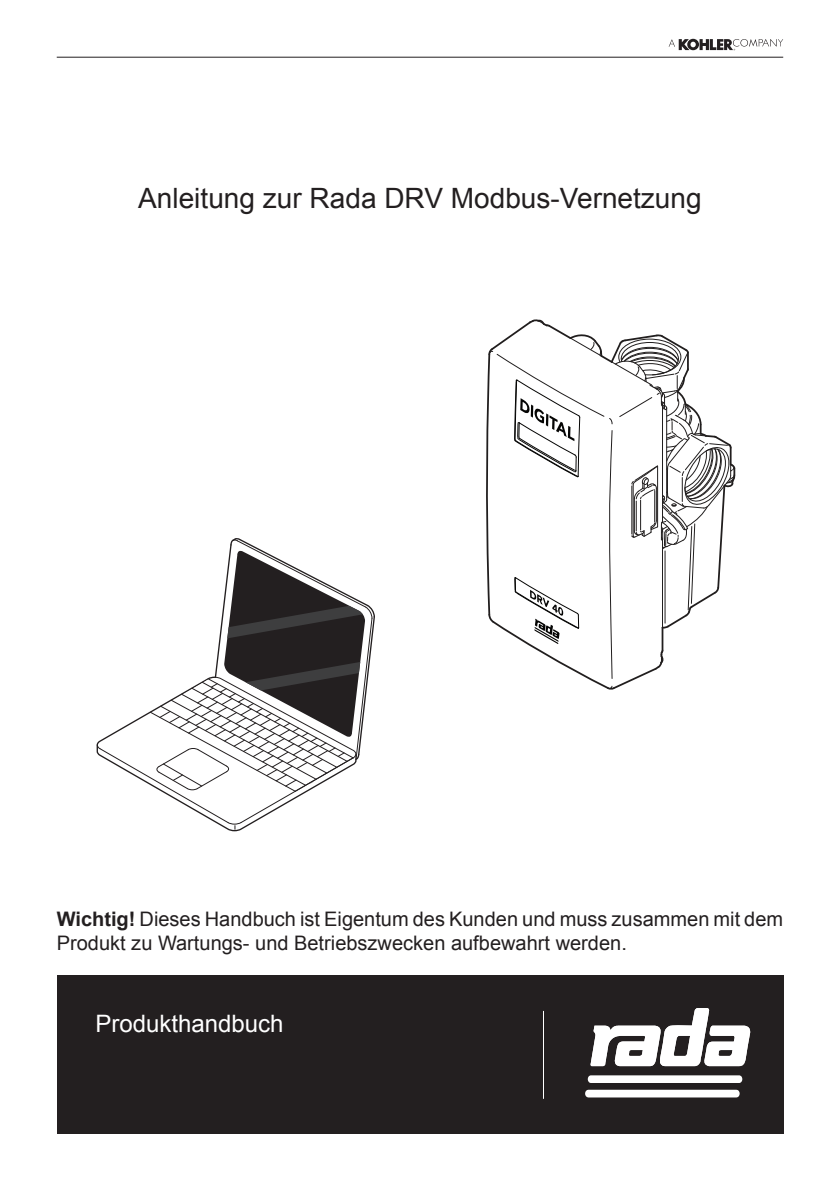
<style>
.page{position:relative;width:840px;height:1191px;background:#fff}
.page>*{position:absolute;margin:0;border:0;box-sizing:border-box;transform-origin:0 0}
.Title_2{font:28px "Arial";color:#231f20}
.Title_2-2{font:24px "Arial";color:#fff}
.Body_copy__regular{font:20px/24px "Arial";color:#231f20}
.s1{font-weight:700}
</style>
<div class="page">
<div style="left:57px;top:975px;width:725px;height:159px;background:#231f20"></div>
<hr style="left:542px;top:1011px;width:1px;height:87px;background:#fff">
<svg style="left:587px;top:1075px;width:154px;height:8px"></svg>
<svg style="left:584px;top:1089px;width:155px;height:8px"></svg>
<svg style="left:590px;top:1008px;width:159px;height:58px"></svg>
<svg style="left:97px;top:538px;width:278px;height:292px"></svg>
<svg style="left:486px;top:319px;width:249px;height:371px"></svg>
<hr style="left:57px;top:57px;width:725px;height:1px;background:#231f20">
<svg style="left:668px;top:39px;width:114px;height:11px"></svg>
<p class="Title_2" style="left:138px;top:179px;width:564px">Anleitung zur Rada DRV Modbus-Vernetzung</p>
<p class="Body_copy__regular" style="left:57px;top:907px;width:727px"><span class="s1">Wichtig!</span> Dieses Handbuch ist Eigentum des Kunden und muss zusammen mit dem<br>Produkt zu Wartungs- und Betriebszwecken aufbewahrt werden.</p>
<p class="Title_2-2" style="left:95px;top:1008px;width:190px">Produkthandbuch</p>
</div>
